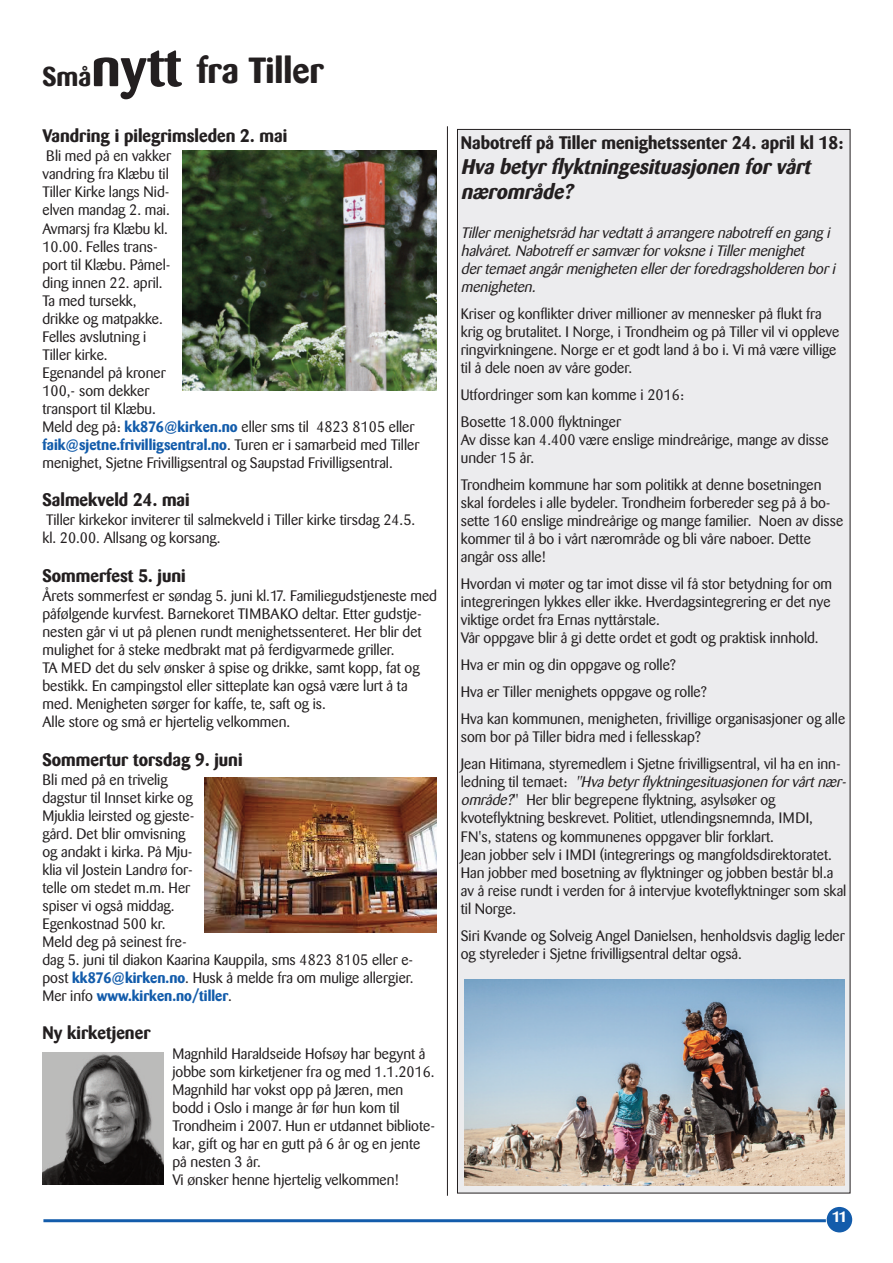
<style>
.page{position:relative;width:893px;height:1263px;background:#fff}
.page>*{position:absolute;margin:0;border:0;box-sizing:border-box;transform-origin:0 0}
.t1{font:700 36px "Barmeno";color:#231f20}
.t2{font:italic 700 21px/25.2px "Barmeno";color:#231f20}
.t3{font:700 18px "Barmeno";color:#231f20}
.t4{font:15px/18px "Barmeno";color:#231f20}
.t5{font:italic 15px/18px "Barmeno";color:#231f20}
.t6{font:700 15px "Barmeno";color:#fff}
.s1{font-size:54px}
.s2{font-weight:700;color:#135cab}
.s3{font-style:italic}
</style>
<div class="page">
<div style="left:827px;top:1207px;width:25px;height:25px;background:#135cab;border-radius:50%"></div>
<hr style="left:43px;top:1219px;width:783px;height:3px;background:#135cab">
<hr style="left:447px;top:126px;width:1px;height:1070px;background:#231f20">
<div style="left:457px;top:129px;width:393px;height:1064px;background:#ececee"></div>
<img style="left:464px;top:980px;width:380px;height:206px">
<img style="left:183px;top:151px;width:254px;height:239px">
<img style="left:204px;top:777px;width:233px;height:155px">
<img style="left:43px;top:1053px;width:120px;height:131px">
<h1 class="t1" style="left:43px;top:52px;width:283px"><sub>Små</sub><span class="s1">nytt</span> fra Tiller</h1>
<p class="t3" style="left:43px;top:127px;width:246px">Vandring i pilegrimsleden 2. mai</p>
<p class="t4" style="left:43px;top:148px;width:378px">Bli med på en vakker<br>vandring fra Klæbu til<br>Tiller Kirke langs Nid-<br>elven mandag 2. mai.<br>Avmarsj fra Klæbu kl.<br>10.00. Felles trans-<br>port til Klæbu. Påmel-<br>ding innen 22. april.<br>Ta med tursekk,<br>drikke og matpakke.<br>Felles avslutning i<br>Tiller kirke.<br>Egenandel på kroner<br>100,- som dekker<br>transport til Klæbu.<br>Meld deg på: <span class="s2">kk876@kirken.no</span> eller sms til 4823 8105 eller <span class="s2">faik@sjetne.frivilligsentral.no</span>. Turen er i samarbeid med Tiller menighet, Sjetne Frivilligsentral og Saupstad Frivilligsentral.</p>
<p class="t3" style="left:43px;top:491px;width:149px">Salmekveld 24. mai</p>
<p class="t4" style="left:43px;top:512px;width:374px">Tiller kirkekor inviterer til salmekveld i Tiller kirke tirsdag 24.5. kl. 20.00. Allsang og korsang.</p>
<p class="t3" style="left:43px;top:566px;width:145px">Sommerfest 5. juni</p>
<p class="t4" style="left:43px;top:588px;width:396px">Årets sommerfest er søndag 5. juni kl.17. Familiegudstjeneste med påfølgende kurvfest. Barnekoret TIMBAKO deltar. Etter gudstje&shy;nesten går vi ut på plenen rundt menighetssenteret. Her blir det mulighet for å steke medbrakt mat på ferdigvarmede griller.<br>TA MED det du selv ønsker å spise og drikke, samt kopp, fat og bestikk. En campingstol eller sitteplate kan også være lurt å ta med. Menigheten sørger for kaffe, te, saft og is.<br>Alle store og små er hjertelig velkommen.</p>
<p class="t3" style="left:43px;top:750px;width:201px">Sommertur torsdag 9. juni</p>
<p class="t4" style="left:43px;top:772px;width:373px">Bli med på en trivelig<br>dagstur til Innset kirke og<br>Mjuklia leirsted og gjeste-<br>gård. Det blir omvisning<br>og andakt i kirka. På Mju-<br>klia vil Jostein Landrø for-<br>telle om stedet m.m. Her<br>spiser vi også middag.<br>Egenkostnad 500 kr.<br>Meld deg på seinest fre-<br>dag 5. juni til diakon Kaarina Kauppila, sms 4823 8105 eller e&shy;post <span class="s2">kk876@kirken.no</span>. Husk å melde fra om mulige allergier.<br>Mer info <span class="s2">www.kirken.no/tiller</span>.</p>
<p class="t3" style="left:43px;top:1024px;width:109px">Ny kirketjener</p>
<p class="t4" style="left:172px;top:1046px;width:264px">Magnhild Haraldseide Hofsøy har begynt å jobbe som kirketjener fra og med 1.1.2016.<br>Magnhild har vokst opp på Jæren, men bodd i Oslo i mange år før hun kom til Trondheim i 2007. Hun er utdannet bibliote&shy;kar, gift og har en gutt på 6 år og en jente på nesten 3 år.<br>Vi ønsker henne hjertelig velkommen!</p>
<p class="t3" style="left:461px;top:133px;width:384px">Nabotreff på Tiller menighetssenter 24. april kl 18:</p>
<h2 class="t2" style="left:461px;top:155px;width:356px">Hva betyr flyktningesituasjonen for vårt nærområde?</h2>
<p class="t5" style="left:461px;top:225px;width:379px">Tiller menighetsråd har vedtatt å arrangere nabotreff en gang i halvåret. Nabotreff er samvær for voksne i Tiller menighet<br>der temaet angår menigheten eller der foredragsholderen bor i menigheten.</p>
<p class="t4" style="left:461px;top:306px;width:380px">Kriser og konflikter driver millioner av mennesker på flukt fra krig og brutalitet. I Norge, i Trondheim og på Tiller vil vi oppleve ringvirkningene. Norge er et godt land å bo i. Vi må være villige til å dele noen av våre goder.</p>
<p class="t4" style="left:461px;top:383px;width:225px;line-height:27px">Utfordringer som kan komme i 2016:<br>Bosette 18.000 flyktninger</p>
<p class="t4" style="left:461px;top:432px;width:369px">Av disse kan 4.400 være enslige mindreårige, mange av disse under 15 år.</p>
<p class="t4" style="left:461px;top:477px;width:384px">Trondheim kommune har som politikk at denne bosetningen skal fordeles i alle bydeler. Trondheim forbereder seg på å bo&shy;sette 160 enslige mindreårige og mange familier. Noen av disse kommer til å bo i vårt nærområde og bli våre naboer. Dette angår oss alle!</p>
<p class="t4" style="left:461px;top:576px;width:373px">Hvordan vi møter og tar imot disse vil få stor betydning for om integreringen lykkes eller ikke. Hverdagsintegrering er det nye viktige ordet fra Ernas nyttårstale.<br>Vår oppgave blir å gi dette ordet et godt og praktisk innhold.</p>
<p class="t4" style="left:461px;top:653px;width:386px;line-height:27px">Hva er min og din oppgave og rolle?<br>Hva er Tiller menighets oppgave og rolle?<br>Hva kan kommunen, menigheten, frivillige organisasjoner og alle</p>
<p class="t4" style="left:461px;top:725px;width:381px;line-height:27px">som bor på Tiller bidra med i fellesskap?<br>Jean Hitimana, styremedlem i Sjetne frivilligsentral, vil ha en inn-</p>
<p class="t4" style="left:461px;top:774px;width:390px">l e d n i n g t i l t e m a e t : <span class="s3">"Hva betyr flyktningesituasjonen for vårt nær&shy;område?</span>" Her blir begrepene flyktning, asylsøker og kvoteflyktning beskrevet. Politiet, utlendingsnemnda, IMDI,<br>FN's, statens og kommunenes oppgaver blir forklart.<br>Jean jobber selv i IMDI (integrerings og mangfoldsdirektoratet.<br>Han jobber med bosetning av flyktninger og jobben består bl.a av å reise rundt i verden for å intervjue kvoteflyktninger som skal til Norge.</p>
<p class="t4" style="left:461px;top:928px;width:385px">Siri Kvande og Solveig Angel Danielsen, henholdsvis daglig leder og styreleder i Sjetne frivilligsentral deltar også.</p>
<p class="t6" style="left:832px;top:1209px;width:16px">11</p>
</div>
